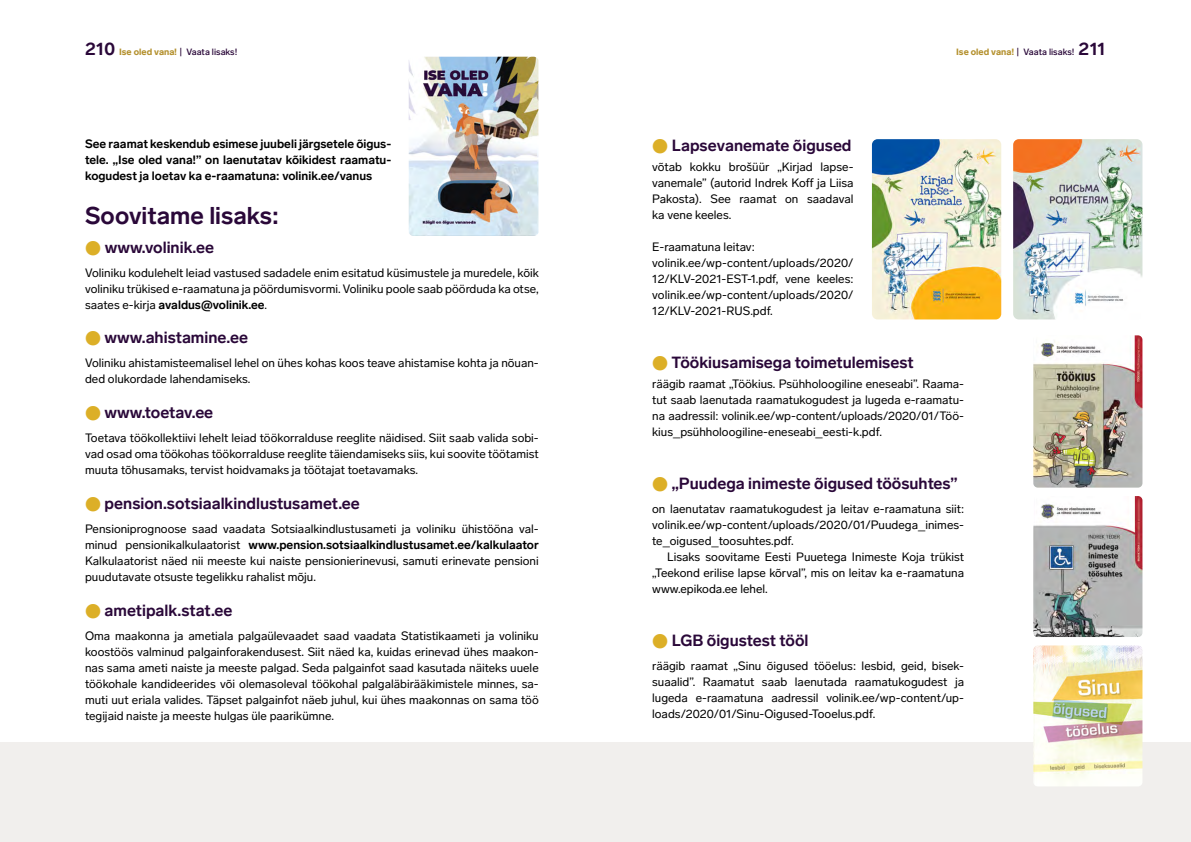
<style>
.page{position:relative;width:1191px;height:842px;background:#fff}
.page>*{position:absolute;margin:0;border:0;box-sizing:border-box;transform-origin:0 0}
.t1{font:700 24px "Lab Grotesque";color:#2a0839}
.t2{font:700 16px "Lab Grotesque";color:#2a0839}
.t3{font:12px/16px "Lab Grotesque";color:#000;text-align:justify}
.t4{font:700 12px/16px "Lab Grotesque";color:#000;text-align:justify}
.t5{font:500 9px "Lab Grotesque";color:#2a0839}
.s1{font-weight:700;font-size:18px}
.s2{font-weight:900;color:#b4912f}
.s3{font-family:"Core Sans N Condensed";font-weight:400;color:#dcaf27}
.s4{font-weight:700}
</style>
<div class="page">
<div style="left:0;top:742px;width:1191px;height:100px;background:#f1efed"></div>
<img style="left:872px;top:139px;width:129px;height:180px">
<img style="left:1013px;top:139px;width:129px;height:180px">
<img style="left:1033px;top:335px;width:109px;height:153px">
<img style="left:1033px;top:496px;width:109px;height:141px">
<img style="left:1033px;top:645px;width:109px;height:141px">
<img style="left:409px;top:57px;width:129px;height:179px">
<p class="t5" style="left:85px;top:46px;width:154px"><span class="s1">210</span> <span class="s2">Ise oled vana!</span> | Vaata lisaks!</p>
<p class="t5" style="left:956px;top:46px;width:151px"><span class="s2">Ise oled vana!</span> | Vaata lisaks! <span class="s1">211</span></p>
<p class="t4" style="left:85px;top:136px;width:308px">See raamat keskendub esimese juubeli järgsetele õigus&shy;tele. „Ise oled vana!” on laenutatav kõikidest raamatu&shy;kogudest ja loetav ka e-raamatuna: volinik.ee/vanus</p>
<h1 class="t1" style="left:85px;top:201px;width:195px">Soovitame lisaks:</h1>
<h2 class="t2" style="left:85px;top:238px;width:131px"><span class="s3">●</span> www.volinik.ee</h2>
<p class="t3" style="left:85px;top:265px;width:455px">Voliniku kodulehelt leiad vastused sadadele enim esitatud küsimustele ja muredele, kõik voliniku trükised e-raamatuna ja pöördumisvormi. Voliniku poole saab pöörduda ka otse, saates e-kirja <span class="s4">avaldus@volinik.ee</span>.</p>
<h2 class="t2" style="left:85px;top:328px;width:164px"><span class="s3">●</span> www.ahistamine.ee</h2>
<p class="t3" style="left:85px;top:355px;width:455px">Voliniku ahistamisteemalisel lehel on ühes kohas koos teave ahistamise kohta ja nõuan&shy;ded olukordade lahendamiseks.</p>
<h2 class="t2" style="left:85px;top:403px;width:130px"><span class="s3">●</span> www.toetav.ee</h2>
<p class="t3" style="left:85px;top:430px;width:455px">Toetava töökollektiivi lehelt leiad töökorralduse reeglite näidised. Siit saab valida sobi&shy;vad osad oma töökohas töökorralduse reeglite täiendamiseks siis, kui soovite töötamist muuta tõhusamaks, tervist hoidvamaks ja töötajat toetavamaks.</p>
<h2 class="t2" style="left:85px;top:494px;width:276px"><span class="s3">●</span> pension.sotsiaalkindlustusamet.ee</h2>
<p class="t3" style="left:85px;top:521px;width:455px">Pensioniprognoose saad vaadata Sotsiaalkindlustusameti ja voliniku ühistööna val&shy;minud pensionikalkulaatorist <span class="s4">www.pension.sotsiaalkindlustusamet.ee/kalkulaator </span>Kalkulaatorist näed nii meeste kui naiste pensionierinevusi, samuti erinevate pensioni puudutavate otsuste tegelikku rahalist mõju.</p>
<h2 class="t2" style="left:85px;top:601px;width:149px"><span class="s3">●</span> ametipalk.stat.ee</h2>
<p class="t3" style="left:85px;top:628px;width:455px">Oma maakonna ja ametiala palgaülevaadet saad vaadata Statistikaameti ja voliniku koostöös valminud palgainforakendusest. Siit näed ka, kuidas erinevad ühes maakon&shy;nas sama ameti naiste ja meeste palgad. Seda palgainfot saad kasutada näiteks uuele töökohale kandideerides või olemasoleval töökohal palgaläbirääkimistele minnes, sa&shy;muti uut eriala valides. Täpset palgainfot näeb juhul, kui ühes maakonnas on sama töö tegijaid naiste ja meeste hulgas üle paarikümne.</p>
<h2 class="t2" style="left:652px;top:136px;width:201px"><span class="s3">●</span> Lapsevanemate õigused</h2>
<p class="t3" style="left:652px;top:159px;width:203px">võtab kokku brošüür „Kirjad lapse&shy;vanemale” (autorid Indrek Koff ja Liisa Pakosta). See raamat on saadaval ka vene keeles.</p>
<p class="t3" style="left:652px;top:239px;width:203px;text-align:left">E-raamatuna leitav: volinik.ee/wp-content/uploads/2020/ 12/KLV-2021-EST-1.pdf, vene keeles: volinik.ee/wp-content/uploads/2020/ 12/KLV-2021-RUS.pdf.</p>
<h2 class="t2" style="left:652px;top:353px;width:263px"><span class="s3">●</span> Töökiusamisega toimetulemisest</h2>
<p class="t3" style="left:652px;top:376px;width:313px">räägib raamat „Töökius. Psühholoogiline eneseabi”. Raama&shy;tut saab laenutada raamatukogudest ja lugeda e-raamatu&shy;na aadressil: volinik.ee/wp-content/uploads/2020/01/Töö&shy;kius_psühholoogiline-eneseabi_eesti-k.pdf.</p>
<h2 class="t2" style="left:652px;top:474px;width:307px"><span class="s3">●</span> „Puudega inimeste õigused töösuhtes”</h2>
<p class="t3" style="left:652px;top:501px;width:313px">on laenutatav raamatukogudest ja leitav e-raamatuna siit: volinik.ee/wp-content/uploads/2020/01/Puudega_inimes&shy;te_oigused_toosuhtes.pdf.</p>
<p class="t3" style="left:652px;top:549px;width:313px;text-indent:15px">Lisaks soovitame Eesti Puuetega Inimeste Koja trükist „Teekond erilise lapse kõrval”, mis on leitav ka e-raamatuna www.epikoda.ee lehel.</p>
<h2 class="t2" style="left:652px;top:631px;width:158px"><span class="s3">●</span> LGB õigustest tööl</h2>
<p class="t3" style="left:652px;top:658px;width:313px">räägib raamat „Sinu õigused tööelus: lesbid, geid, bisek&shy;suaalid”. Raamatut saab laenutada raamatukogudest ja lugeda e-raamatuna aadressil volinik.ee/wp-content/up&shy;loads/2020/01/Sinu-Oigused-Tooelus.pdf.</p>
</div>
